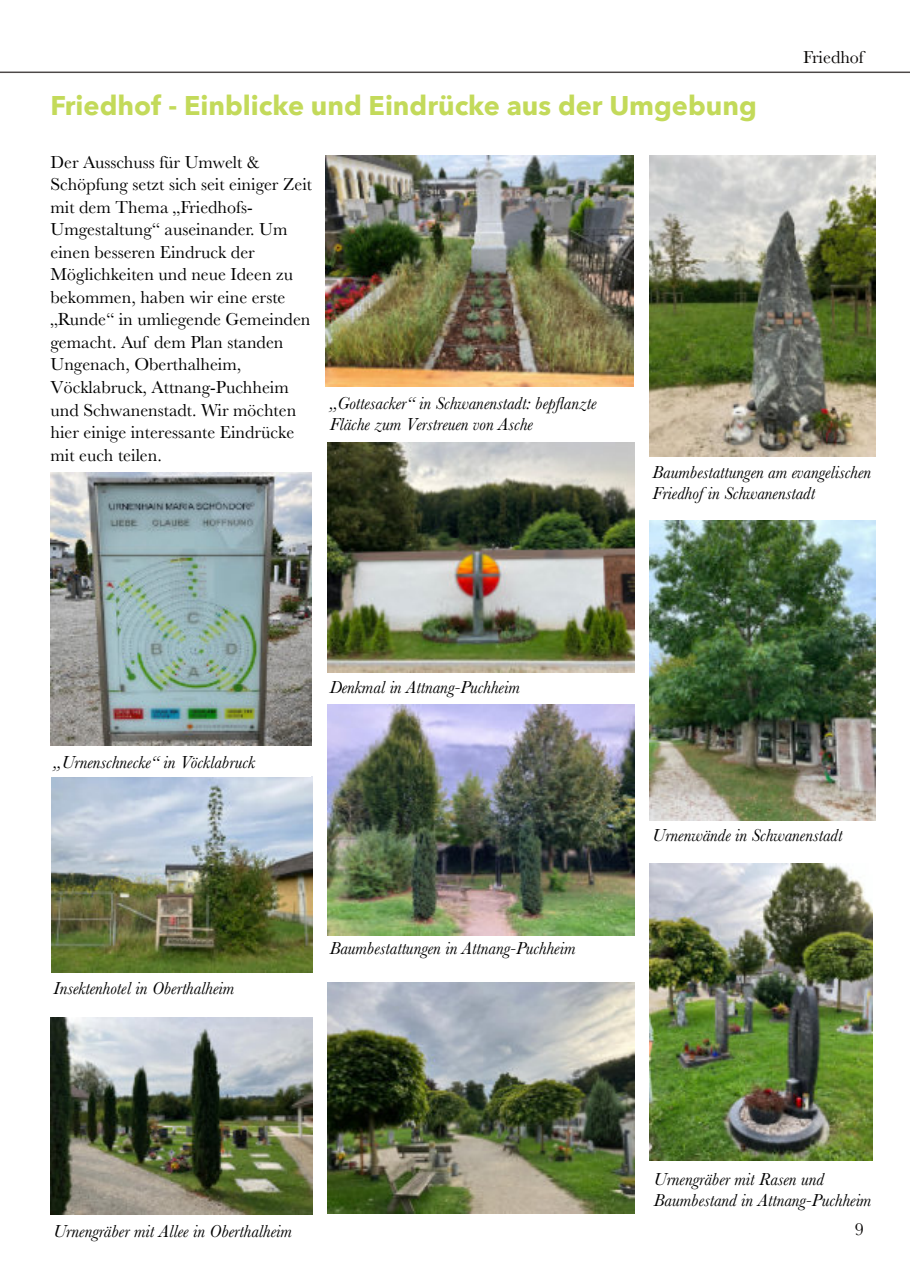
<style>
.page{position:relative;width:910px;height:1280px;background:#fff}
.page>*{position:absolute;margin:0;border:0;box-sizing:border-box;transform-origin:0 0}
.t1{font:700 27px "Avenir Next";color:#c3da5a}
.t2{font:18px/22.5px "Baskerville";color:#000}
.t3{font:italic 18px/21px "Baskerville";color:#000}
.t4{font:18px "Baskerville";color:#070504}
</style>
<div class="page">
<hr style="left:0;top:72px;width:910px;height:1px;background:#4d4948">
<img style="left:650px;top:863px;width:222px;height:297px">
<img style="left:327px;top:442px;width:308px;height:230px">
<img style="left:51px;top:472px;width:260px;height:273px">
<img style="left:51px;top:1018px;width:261px;height:196px">
<img style="left:51px;top:777px;width:261px;height:195px">
<img style="left:327px;top:704px;width:307px;height:231px">
<img style="left:327px;top:983px;width:308px;height:230px">
<img style="left:326px;top:156px;width:307px;height:230px">
<img style="left:650px;top:156px;width:225px;height:300px">
<img style="left:650px;top:520px;width:225px;height:301px">
<h1 class="t1" style="left:51px;top:88px;width:708px">Friedhof - Einblicke und Eindrücke aus der Umgebung</h1>
<p class="t2" style="left:51px;top:151px;width:263px">Der Ausschuss für Umwelt &amp;<br>Schöpfung setzt sich seit einiger Zeit mit dem Thema „Friedhofs-<br>Umgestaltung“ auseinander. Um einen besseren Eindruck der<br>Möglichkeiten und neue Ideen zu bekommen, haben wir eine erste „Runde“ in umliegende Gemeinden gemacht. Auf dem Plan standen<br>Ungenach, Oberthalheim,<br>Vöcklabruck, Attnang-Puchheim und Schwanenstadt. Wir möchten hier einige interessante Eindrücke mit euch teilen.</p>
<p class="t3" style="left:330px;top:392px;width:268px">„Gottesacker“ in Schwanenstadt: bepflanzte<br>Fläche zum Verstreuen von Asche</p>
<p class="t4" style="left:803px;top:47px;width:62px">Friedhof</p>
<p class="t3" style="left:54px;top:751px;width:203px">„Urnenschnecke“ in Vöcklabruck</p>
<p class="t3" style="left:54px;top:978px;width:182px">Insektenhotel in Oberthalheim</p>
<p class="t3" style="left:330px;top:676px;width:192px">Denkmal in Attnang-Puchheim</p>
<p class="t3" style="left:330px;top:938px;width:247px">Baumbestattungen in Attnang-Puchheim</p>
<p class="t3" style="left:54px;top:1220px;width:240px">Urnengräber mit Allee in Oberthalheim</p>
<p class="t3" style="left:653px;top:462px;width:220px">Baumbestattungen am evangelischen<br>Friedhof in Schwanenstadt</p>
<p class="t3" style="left:653px;top:825px;width:191px">Urnenwände in Schwanenstadt</p>
<p class="t3" style="left:654px;top:1169px;width:219px">Urnengräber mit Rasen und<br>Baumbestand in Attnang-Puchheim</p>
<p class="t4" style="left:855px;top:1219px;width:10px">9</p>
</div>
